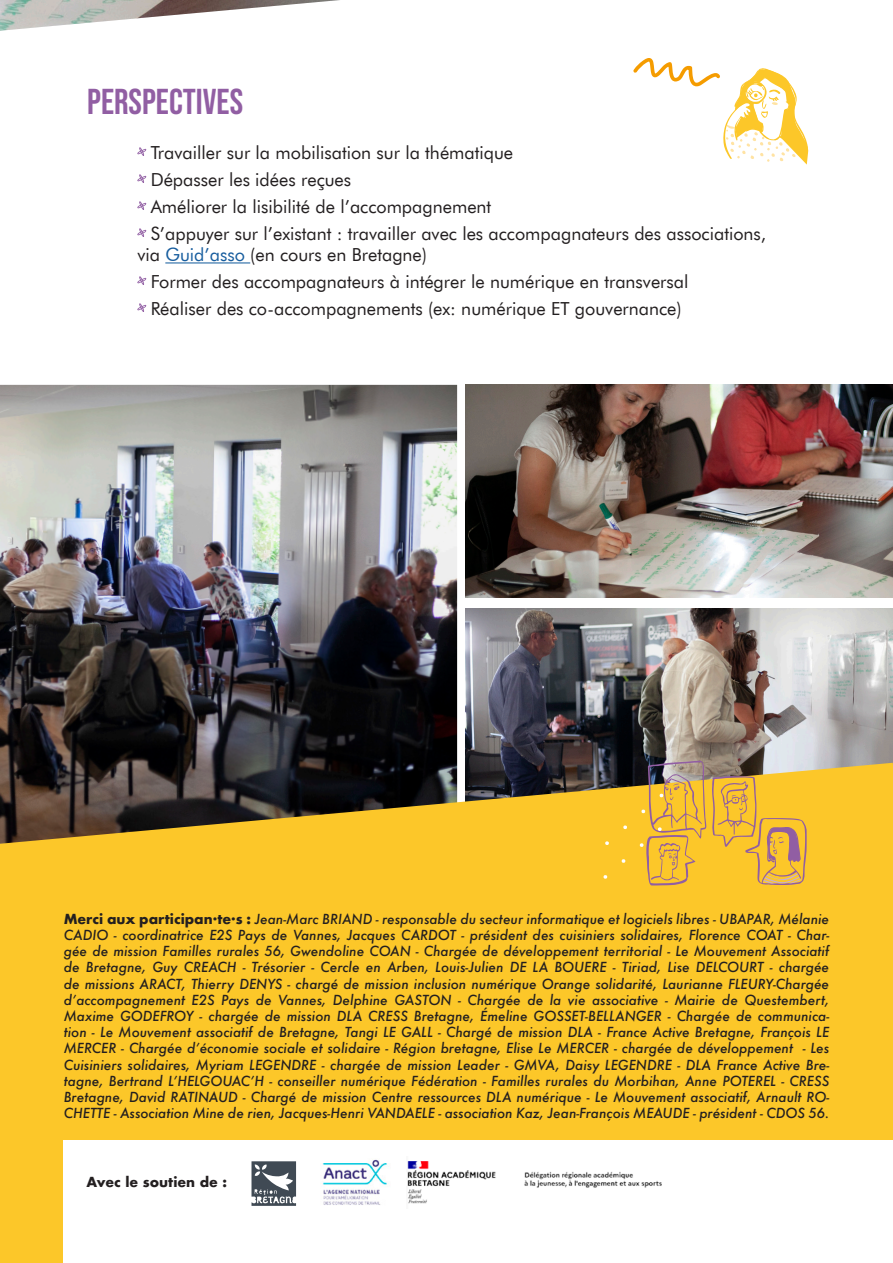
<style>
.page{position:relative;width:893px;height:1263px;background:#fff}
.page>*{position:absolute;margin:0;border:0;box-sizing:border-box;transform-origin:0 0}
.t1{font:36px "Bebas Neue";color:#915ea3}
.t2{font:18px "Futura BT";color:#231f20}
.t3{font:italic 500 13.5px/16.2px "Futura";color:#231f20;text-align:justify}
.t4{font:700 13.5px "Futura";color:#231f20}
.s1{color:#175d9e}
.s2{font-weight:700;font-style:normal}
</style>
<div class="page">
<img style="left:0;top:385px;width:457px;height:378px">
<img style="left:466px;top:385px;width:427px;height:213px">
<img style="left:466px;top:608px;width:427px;height:155px">
<svg style="left:0;top:763px;width:893px;height:500px;background:#e6b72a"></svg>
<div style="left:64px;top:1141px;width:829px;height:122px;background:#fff"></div>
<svg style="left:712px;top:776px;width:95px;height:109px;background:#eab63d"></svg>
<hr style="left:165px;top:262px;width:85px;height:1px;background:#175d9e">
<svg style="left:137px;top:147px;width:9px;height:9px"></svg>
<svg style="left:137px;top:174px;width:9px;height:9px"></svg>
<svg style="left:137px;top:201px;width:9px;height:9px"></svg>
<svg style="left:137px;top:228px;width:9px;height:9px"></svg>
<svg style="left:137px;top:276px;width:9px;height:9px"></svg>
<svg style="left:137px;top:303px;width:9px;height:9px"></svg>
<img style="left:0;top:0;width:340px;height:31px">
<img style="left:322px;top:1159px;width:65px;height:46px">
<img style="left:407px;top:1161px;width:255px;height:43px">
<svg style="left:251px;top:1161px;width:45px;height:45px"></svg>
<svg style="left:623px;top:825px;width:4px;height:4px"></svg>
<svg style="left:640px;top:761px;width:66px;height:124px;background:#d8ab46"></svg>
<svg style="left:605px;top:841px;width:4px;height:4px"></svg>
<svg style="left:621px;top:859px;width:5px;height:4px"></svg>
<svg style="left:603px;top:875px;width:4px;height:4px"></svg>
<svg style="left:633px;top:58px;width:176px;height:107px"></svg>
<p class="t1" style="left:87px;top:81px;width:157px">PERSPECTIVES</p>
<p class="t2" style="left:151px;top:142px;width:364px">Travailler sur la mobilisation sur la thématique</p>
<p class="t2" style="left:151px;top:169px;width:202px">Dépasser les idées reçues</p>
<p class="t2" style="left:151px;top:196px;width:342px">Améliorer la lisibilité de l’accompagnement</p>
<p class="t2" style="left:151px;top:223px;width:617px">S’appuyer sur l’existant : travailler avec les accompagnateurs des associations,</p>
<p class="t2" style="left:137px;top:244px;width:291px">via <span class="s1">Guid’asso</span> (en cours en Bretagne)</p>
<p class="t2" style="left:151px;top:271px;width:539px">Former des accompagnateurs à intégrer le numérique en transversal</p>
<p class="t2" style="left:151px;top:298px;width:533px">Réaliser des co-accompagnements (ex: numérique ET gouvernance)</p>
<p class="t3" style="left:64px;top:910px;width:767px"><span class="s2">Merci aux participan·te·s :</span> Jean-Marc BRIAND - responsable du secteur informatique et logiciels libres - UBAPAR, Mélanie CADIO - coordinatrice E2S Pays de Vannes, Jacques CARDOT - président des cuisiniers solidaires, Florence COAT - Char&shy;gée de mission Familles rurales 56, Gwendoline COAN - Chargée de développement territorial - Le Mouvement Associatif de Bretagne, Guy CREACH - Trésorier - Cercle en Arben, Louis-Julien DE LA BOUERE - Tiriad, Lise DELCOURT - chargée de missions ARACT, Thierry DENYS - chargé de mission inclusion numérique Orange solidarité, Laurianne FLEURY-Chargée d’accompagnement E2S Pays de Vannes, Delphine GASTON - Chargée de la vie associative - Mairie de Questembert, Maxime GODEFROY - chargée de mission DLA CRESS Bretagne, Émeline GOSSET-BELLANGER - Chargée de communica&shy;tion - Le Mouvement associatif de Bretagne, Tangi LE GALL - Chargé de mission DLA - France Active Bretagne, François LE MERCER - Chargée d’économie sociale et solidaire - Région bretagne, Elise Le MERCER - chargée de développement - Les Cuisiniers solidaires, Myriam LEGENDRE - chargée de mission Leader - GMVA, Daisy LEGENDRE - DLA France Active Bre&shy;tagne, Bertrand L’HELGOUAC’H - conseiller numérique Fédération - Familles rurales du Morbihan, Anne POTEREL - CRESS Bretagne, David RATINAUD - Chargé de mission Centre ressources DLA numérique - Le Mouvement associatif, Arnault RO-CHETTE - Association Mine de rien, Jacques-Henri VANDAELE - association Kaz, Jean-François MEAUDE - président - CDOS 56.</p>
<p class="t4" style="left:87px;top:1172px;width:142px">Avec le soutien de :</p>
</div>
